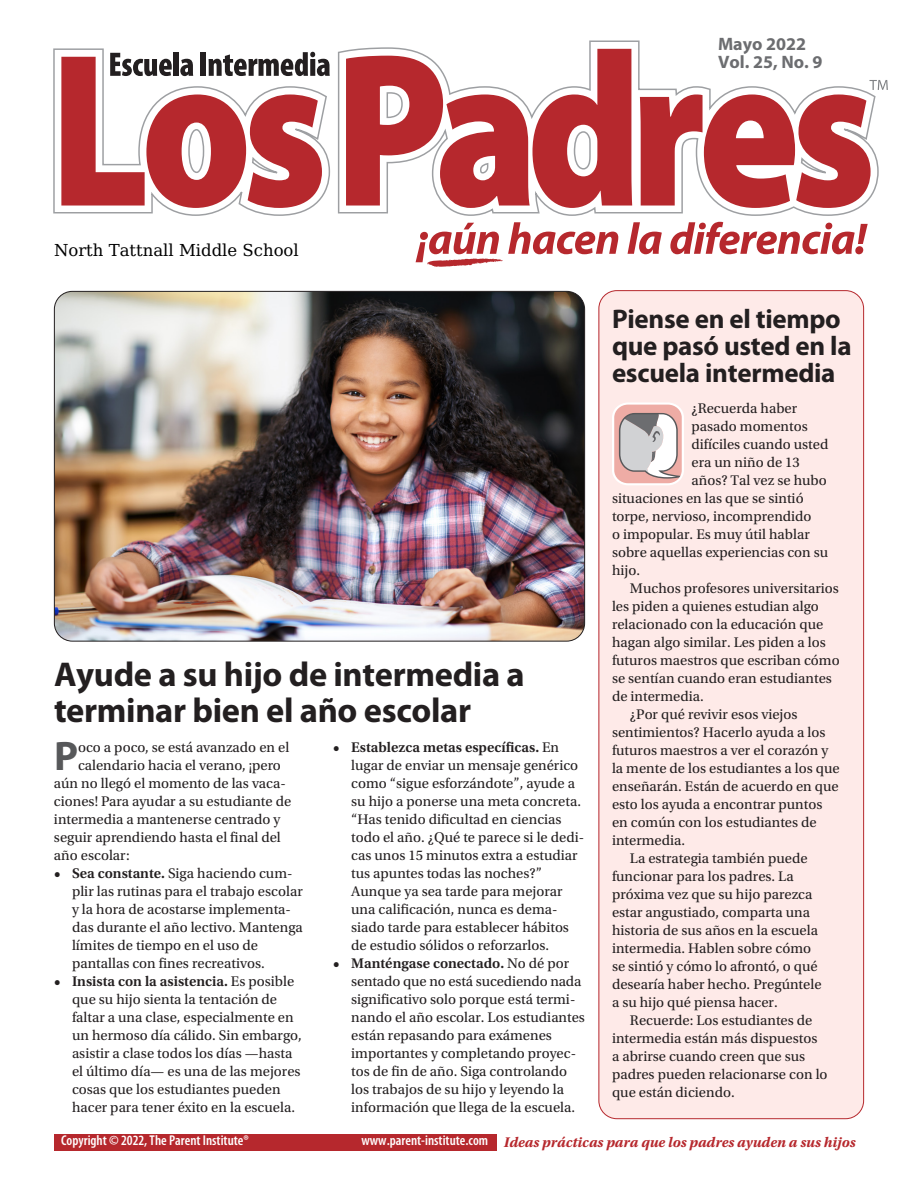
<style>
.page{position:relative;width:918px;height:1188px;background:#fff}
.page>*{position:absolute;margin:0;border:0;box-sizing:border-box;transform-origin:0 0}
.t1{font:700 41.4px "Myriad Pro";color:#57585a}
.t2{font:700 34.5px/36px "Myriad Pro";letter-spacing:-.01em;color:#231f20}
.t3{font:700 27px/27px "Myriad Pro";letter-spacing:-.01em;color:#231f20}
.t4{font:700 18px/18px "Myriad Pro";color:#6c6d70}
.t5{font:16.5px "DejaVu Math Te X Gyre";color:#000}
.t6{font:14.7px/18px "Utopia Std";color:#231f20}
.t7{font:italic 700 14.7px "Utopia Std";color:#b6282d}
.t8{font:600 condensed 14.25px "Myriad Pro";color:#fff}
.s1{font-weight:600}
.s2{font-family:"Myriad Pro";font-weight:600;font-style:normal;font-stretch:condensed;font-size:14.25px;color:#fff}
</style>
<div class="page">
<svg style="left:416px;top:222px;width:202px;height:45px"></svg>
<svg style="left:628px;top:222px;width:34px;height:32px"></svg>
<svg style="left:670px;top:222px;width:198px;height:32px"></svg>
<svg style="left:53px;top:40px;width:807px;height:176px"></svg>
<svg style="left:346px;top:49px;width:286px;height:159px"></svg>
<svg style="left:61px;top:52px;width:269px;height:156px"></svg>
<svg style="left:640px;top:80px;width:248px;height:128px"></svg>
<div style="left:599px;top:291px;width:265px;height:828px;background:#feeae8;border-radius:18px"></div>
<div style="left:54px;top:1134px;width:442px;height:16px;background:#b6282d"></div>
<svg style="left:612px;top:403px;width:72px;height:82px;background:#d8c4c2"></svg>
<img style="left:54px;top:291px;width:531px;height:349px">
<p class="t4" style="left:718px;top:34px;width:106px">Mayo 2022<br>Vol. 25, No. 9</p>
<p class="t5" style="left:54px;top:243px;width:246px">North Tattnall Middle School</p>
<h2 class="t2" style="left:54px;top:655px;width:472px">Ayude a su hijo de intermedia a terminar bien el año escolar</h2>
<h1 class="t1" style="left:54px;top:729px;width:26px">P</h1>
<p class="t6" style="left:78px;top:738px;width:213px">oco a poco, se está avanzado en el</p>
<p class="t6" style="left:78px;top:756px;width:204px">calendario hacia el verano, ¡pero</p>
<p class="t6" style="left:54px;top:774px;width:233px">aún no llegó el momento de las vaca-</p>
<p class="t6" style="left:54px;top:792px;width:239px">ciones! Para ayudar a su estudiante de</p>
<p class="t6" style="left:54px;top:810px;width:228px">intermedia a mantenerse centrado y</p>
<p class="t6" style="left:54px;top:828px;width:228px">seguir aprendiendo hasta el final del</p>
<p class="t6" style="left:54px;top:846px;width:77px">año escolar:</p>
<p class="t6" style="left:72px;top:864px;width:232px;text-indent:-18px"><span class="s1">• Sea constante.</span> Siga haciendo cum&shy;plir las rutinas para el trabajo escolar y la hora de acostarse implementa&shy;das durante el año lectivo. Mantenga límites de tiempo en el uso de pantallas con fines recreativos.</p>
<p class="t6" style="left:72px;top:972px;width:231px;text-indent:-18px"><span class="s1">• Insista con la asistencia.</span> Es posible que su hijo sienta la tentación de faltar a una clase, especialmente en un hermoso día cálido. Sin embargo, asistir a clase todos los días —hasta el último día— es una de las mejores cosas que los estudiantes pueden hacer para tener éxito en la escuela.</p>
<p class="t6" style="left:351px;top:738px;width:235px;text-indent:-18px"><span class="s1">• Establezca metas específicas.</span> En lugar de enviar un mensaje genérico como “sigue esforzándote”, ayude a su hijo a ponerse una meta concreta. “Has tenido dificultad en ciencias todo el año. ¿Qué te parece si le dedi&shy;cas unos 15 minutos extra a estudiar tus apuntes todas las noches?” Aunque ya sea tarde para mejorar una calificación, nunca es dema&shy;siado tarde para establecer hábitos de estudio sólidos o reforzarlos.</p>
<p class="t6" style="left:351px;top:954px;width:235px;text-indent:-18px"><span class="s1">• Manténgase conectado.</span> No dé por sentado que no está sucediendo nada significativo solo porque está termi&shy;nando el año escolar. Los estudiantes están repasando para exámenes importantes y completando proyec&shy;tos de fin de año. Siga controlando los trabajos de su hijo y leyendo la información que llega de la escuela.</p>
<h3 class="t3" style="left:612px;top:304px;width:241px">Piense en el tiempo que pasó usted en la escuela intermedia</h3>
<p class="t6" style="left:692px;top:400px;width:107px">¿Recuerda haber</p>
<p class="t6" style="left:692px;top:418px;width:118px">pasado momentos</p>
<p class="t6" style="left:692px;top:436px;width:138px">difíciles cuando usted</p>
<p class="t6" style="left:692px;top:454px;width:110px">era un niño de 13</p>
<p class="t6" style="left:692px;top:472px;width:137px">años? Tal vez se hubo</p>
<p class="t6" style="left:612px;top:490px;width:193px">situaciones en las que se sintió</p>
<p class="t6" style="left:612px;top:508px;width:201px">torpe, nervioso, incomprendido</p>
<p class="t6" style="left:612px;top:526px;width:199px">o impopular. Es muy útil hablar</p>
<p class="t6" style="left:612px;top:544px;width:218px">sobre aquellas experiencias con su</p>
<p class="t6" style="left:612px;top:562px;width:30px">hijo.</p>
<p class="t6" style="left:630px;top:580px;width:210px">Muchos profesores universitarios</p>
<p class="t6" style="left:612px;top:598px;width:208px">les piden a quienes estudian algo</p>
<p class="t6" style="left:612px;top:616px;width:213px">relacionado con la educación que</p>
<p class="t6" style="left:612px;top:634px;width:215px">hagan algo similar. Les piden a los</p>
<p class="t6" style="left:612px;top:652px;width:229px">futuros maestros que escriban cómo</p>
<p class="t6" style="left:612px;top:670px;width:222px">se sentían cuando eran estudiantes</p>
<p class="t6" style="left:612px;top:688px;width:93px">de intermedia.</p>
<p class="t6" style="left:630px;top:706px;width:169px">¿Por qué revivir esos viejos</p>
<p class="t6" style="left:612px;top:724px;width:215px">sentimientos? Hacerlo ayuda a los</p>
<p class="t6" style="left:612px;top:742px;width:218px">futuros maestros a ver el corazón y</p>
<p class="t6" style="left:612px;top:760px;width:229px">la mente de los estudiantes a los que</p>
<p class="t6" style="left:612px;top:778px;width:228px">enseñarán. Están de acuerdo en que</p>
<p class="t6" style="left:612px;top:796px;width:212px">esto los ayuda a encontrar puntos</p>
<p class="t6" style="left:612px;top:814px;width:206px">en común con los estudiantes de</p>
<p class="t6" style="left:612px;top:832px;width:75px">intermedia.</p>
<p class="t6" style="left:630px;top:850px;width:179px">La estrategia también puede</p>
<p class="t6" style="left:612px;top:868px;width:183px">funcionar para los padres. La</p>
<p class="t6" style="left:612px;top:886px;width:202px">próxima vez que su hijo parezca</p>
<p class="t6" style="left:612px;top:904px;width:200px">estar angustiado, comparta una</p>
<p class="t6" style="left:612px;top:922px;width:208px">historia de sus años en la escuela</p>
<p class="t6" style="left:612px;top:940px;width:201px">intermedia. Hablen sobre cómo</p>
<p class="t6" style="left:612px;top:958px;width:207px">se sintió y cómo lo afrontó, o qué</p>
<p class="t6" style="left:612px;top:976px;width:211px">desearía haber hecho. Pregúntele</p>
<p class="t6" style="left:612px;top:994px;width:167px">a su hijo qué piensa hacer.</p>
<p class="t6" style="left:630px;top:1012px;width:184px">Recuerde: Los estudiantes de</p>
<p class="t6" style="left:612px;top:1030px;width:207px">intermedia están más dispuestos</p>
<p class="t6" style="left:612px;top:1048px;width:195px">a abrirse cuando creen que sus</p>
<p class="t6" style="left:612px;top:1066px;width:217px">padres pueden relacionarse con lo</p>
<p class="t6" style="left:612px;top:1084px;width:124px">que están diciendo.</p>
<p class="t8" style="left:61px;top:1132px;width:189px">Copyright © 2022, The Parent Institute®</p>
<p class="t7" style="left:361px;top:1134px;width:496px"><span class="s2">www.parent-institute.com</span> Ideas prácticas para que los padres ayuden a sus hijos</p>
</div>
